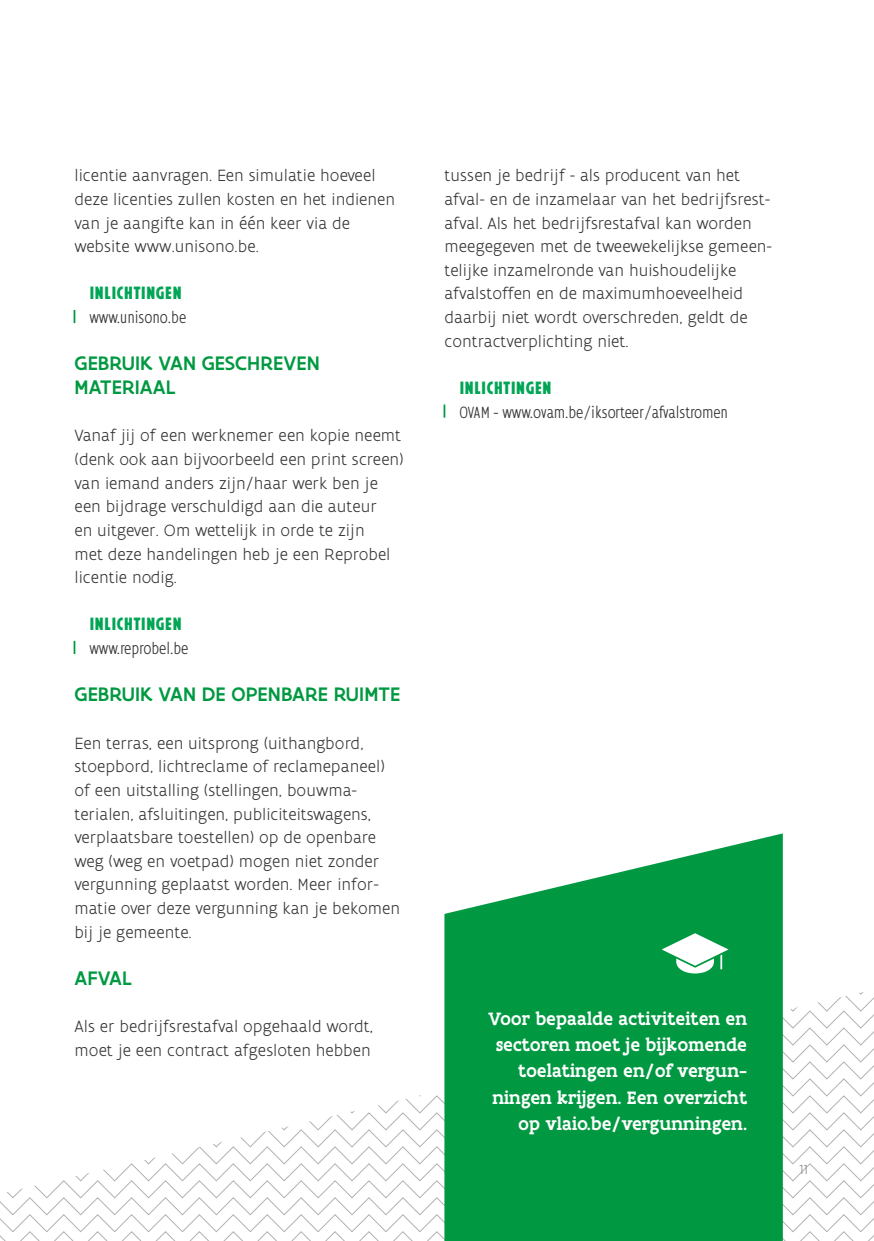
<style>
.page{position:relative;width:874px;height:1241px;background:#fff}
.page>*{position:absolute;margin:0;border:0;box-sizing:border-box;transform-origin:0 0}
.Tussentitel{font:500 21px/23.6px "Flanders Art Sans";letter-spacing:.005em;color:#009941}
.t1{font:500 19.25px/26.2px "Flanders Art Serif Pro";color:#fff;text-align:right}
.Inlichtingen{font:700 condensed 19.25px "Flanders Art Sans";letter-spacing:.005em;color:#00a555}
.t2{font:300 17.5px/23.6px "Flanders Art Sans";color:#373636}
.Inlichtingen_basic{font:300 condensed 17.5px "Flanders Art Sans Pro";color:#373636}
.t3{font:300 14px "Flanders Art Sans";color:#878787}
</style>
<div class="page">
<svg style="left:0;top:989px;width:873px;height:251px"></svg>
<svg style="left:444px;top:833px;width:338px;height:407px;background:#1aa354"></svg>
<svg style="left:74px;top:310px;width:1px;height:13px"></svg>
<svg style="left:74px;top:640px;width:1px;height:14px"></svg>
<svg style="left:443px;top:404px;width:2px;height:13px"></svg>
<svg style="left:661px;top:933px;width:67px;height:40px"></svg>
<p class="t2" style="left:74px;top:163px;width:322px">licentie aanvragen. Een simulatie hoeveel deze licenties zullen kosten en het indienen van je aangifte kan in één keer via de website www.unisono.be.</p>
<p class="Inlichtingen" style="left:89px;top:282px;width:94px">INLICHTINGEN</p>
<p class="Inlichtingen_basic" style="left:89px;top:308px;width:98px">www.unisono.be</p>
<h3 class="Tussentitel" style="left:74px;top:351px;width:246px">GEBRUIK VAN GESCHREVEN<br>MATERIAAL</h3>
<p class="t2" style="left:74px;top:423px;width:331px">Vanaf jij of een werknemer een kopie neemt (denk ook aan bijvoorbeeld een print screen) van iemand anders zijn/haar werk ben je een bijdrage verschuldigd aan die auteur<br>en uitgever. Om wettelijk in orde te zijn<br>met deze handelingen heb je een Reprobel licentie nodig.</p>
<p class="Inlichtingen" style="left:89px;top:613px;width:94px">INLICHTINGEN</p>
<p class="Inlichtingen_basic" style="left:89px;top:639px;width:100px">www.reprobel.be</p>
<h3 class="Tussentitel" style="left:74px;top:682px;width:327px">GEBRUIK VAN DE OPENBARE RUIMTE</h3>
<p class="t2" style="left:74px;top:730px;width:327px">Een terras, een uitsprong (uithangbord, stoepbord, lichtreclame of reclamepaneel) of een uitstalling (stellingen, bouwma&shy;terialen, afsluitingen, publiciteitswagens, verplaatsbare toestellen) op de openbare weg (weg en voetpad) mogen niet zonder vergunning geplaatst worden. Meer infor&shy;matie over deze vergunning kan je bekomen bij je gemeente.</p>
<h3 class="Tussentitel" style="left:74px;top:966px;width:59px">AFVAL</h3>
<p class="t2" style="left:74px;top:1014px;width:300px">Als er bedrijfsrestafval opgehaald wordt, moet je een contract afgesloten hebben</p>
<p class="t2" style="left:444px;top:163px;width:329px">tussen je bedrijf - als producent van het afval- en de inzamelaar van het bedrijfsrest&shy;afval. Als het bedrijfsrestafval kan worden meegegeven met de tweewekelijkse gemeen&shy;telijke inzamelronde van huishoudelijke afvalstoffen en de maximumhoeveelheid daarbij niet wordt overschreden, geldt de contractverplichting niet.</p>
<p class="Inlichtingen" style="left:459px;top:377px;width:94px">INLICHTINGEN</p>
<p class="Inlichtingen_basic" style="left:459px;top:402px;width:270px">OVAM - www.ovam.be/iksorteer/afvalstromen</p>
<p class="t1" style="left:488px;top:1005px;width:260px">Voor bepaalde activiteiten en sectoren moet je bijkomende toelatingen en/of vergun&shy;ningen krijgen. Een overzicht op vlaio.be/vergunningen.</p>
<p class="t3" style="left:799px;top:1161px;width:10px">11</p>
</div>
